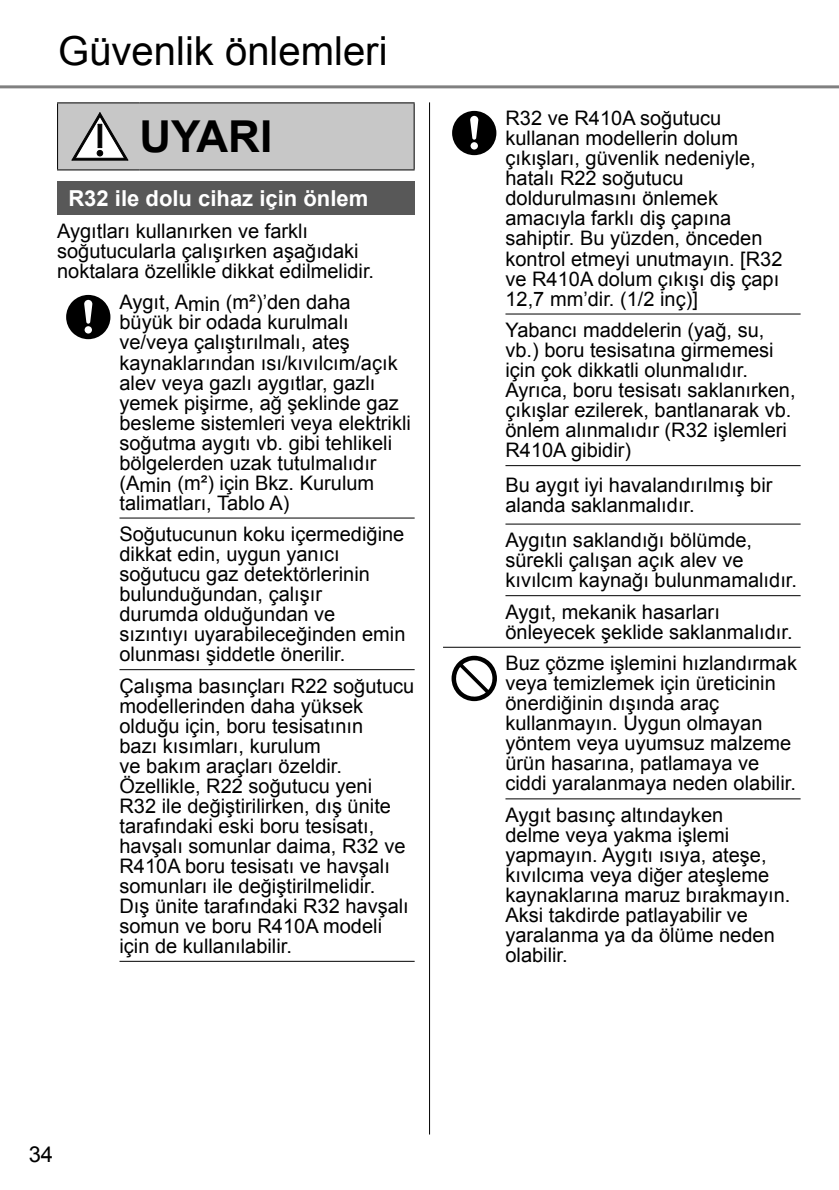
<style>
.page{position:relative;width:839px;height:1190px;background:#fff}
.page>*{position:absolute;margin:0;border:0;box-sizing:border-box;transform-origin:0 0}
.t1{font:700 44px "Arial";color:#000}
.t2{font:40px "Arial";color:#000}
.t3{font:700 22px "Arial";color:#fff}
.t4{font:22px "Arial";color:#000}
.t5{font:20px/20px "Arial";color:#000}
</style>
<div class="page">
<hr style="left:0;top:85px;width:838px;height:3px;background:#808080">
<hr style="left:429px;top:102px;width:1px;height:1032px;background:#000">
<hr style="left:57px;top:103px;width:1px;height:66px;background:#000">
<hr style="left:57px;top:102px;width:82px;height:1px;background:#000">
<hr style="left:57px;top:169px;width:82px;height:1px;background:#000">
<hr style="left:139px;top:102px;width:275px;height:1px;background:#000">
<svg style="left:58px;top:103px;width:356px;height:67px;background:#c0c0c0"></svg>
<div style="left:57px;top:182px;width:357px;height:33px;background:#585858"></div>
<hr style="left:119px;top:517px;width:295px;height:1px;background:#000">
<hr style="left:119px;top:669px;width:295px;height:1px;background:#000">
<hr style="left:119px;top:961px;width:295px;height:1px;background:#000">
<svg style="left:66px;top:295px;width:44px;height:44px"></svg>
<hr style="left:505px;top:465px;width:295px;height:1px;background:#000">
<hr style="left:505px;top:523px;width:295px;height:1px;background:#000">
<hr style="left:505px;top:595px;width:295px;height:1px;background:#000">
<hr style="left:443px;top:647px;width:357px;height:1px;background:#000">
<hr style="left:505px;top:798px;width:295px;height:1px;background:#000">
<hr style="left:505px;top:313px;width:295px;height:1px;background:#000">
<svg style="left:452px;top:111px;width:44px;height:44px"></svg>
<svg style="left:451px;top:656px;width:45px;height:45px"></svg>
<h2 class="t2" style="left:58px;top:28px;width:330px">Güvenlik önlemleri</h2>
<h1 class="t1" style="left:139px;top:113px;width:134px">UYARI</h1>
<p class="t3" style="left:68px;top:186px;width:301px">R32 ile dolu cihaz için önlem</p>
<p class="t5" style="left:57px;top:221px;width:318px">Aygıtları kullanırken ve farklı soğutucularla çalışırken aşağıdaki noktalara özellikle dikkat edilmelidir.</p>
<p class="t5" style="left:119px;top:292px;width:293px">Aygıt, Amin (m²)’den daha<br>büyük bir odada kurulmalı ve/veya çalıştırılmalı, ateş kaynaklarından ısı/kıvılcım/açık alev veya gazlı aygıtlar, gazlı yemek pişirme, ağ şeklinde gaz besleme sistemleri veya elektrikli soğutma aygıtı vb. gibi tehlikeli bölgelerden uzak tutulmalıdır (Amin (m²) için Bkz. Kurulum talimatları, Tablo A)</p>
<p class="t5" style="left:119px;top:524px;width:287px">Soğutucunun koku içermediğine dikkat edin, uygun yanıcı soğutucu gaz detektörlerinin bulunduğundan, çalışır durumda olduğundan ve sızıntıyı uyarabileceğinden emin olunması şiddetle önerilir.</p>
<p class="t5" style="left:119px;top:676px;width:296px">Çalışma basınçları R22 soğutucu modellerinden daha yüksek olduğu için, boru tesisatının<br>bazı kısımları, kurulum<br>ve bakım araçları özeldir.<br>Özellikle, R22 soğutucu yeni<br>R32 ile değiştirilirken, dış ünite tarafındaki eski boru tesisatı, havşalı somunlar daima, R32 ve<br>R410A boru tesisatı ve havşalı somunları ile değiştirilmelidir.<br>Dış ünite tarafındaki R32 havşalı somun ve boru R410A modeli için de kullanılabilir.</p>
<p class="t4" style="left:29px;top:1142px;width:26px">34</p>
<p class="t5" style="left:505px;top:108px;width:278px">R32 ve R410A soğutucu kullanan modellerin dolum çıkışları, güvenlik nedeniyle, hatalı R22 soğutucu doldurulmasını önlemek amacıyla farklı diş çapına sahiptir. Bu yüzden, önceden kontrol etmeyi unutmayın. [R32 ve R410A dolum çıkışı diş çapı<br>12,7 mm’dir. (1/2 inç)]</p>
<p class="t5" style="left:505px;top:320px;width:291px">Yabancı maddelerin (yağ, su, vb.) boru tesisatına girmemesi için çok dikkatli olunmalıdır.<br>Ayrıca, boru tesisatı saklanırken, çıkışlar ezilerek, bantlanarak vb. önlem alınmalıdır (R32 işlemleri<br>R410A gibidir)</p>
<p class="t5" style="left:505px;top:475px;width:268px">Bu aygıt iyi havalandırılmış bir alanda saklanmalıdır.</p>
<p class="t5" style="left:505px;top:530px;width:293px">Aygıtın saklandığı bölümde, sürekli çalışan açık alev ve kıvılcım kaynağı bulunmamalıdır.</p>
<p class="t5" style="left:505px;top:602px;width:288px">Aygıt, mekanik hasarları önleyecek şeklide saklanmalıdır.</p>
<p class="t5" style="left:505px;top:653px;width:293px">Buz çözme işlemini hızlandırmak veya temizlemek için üreticinin önerdiğinin dışında araç kullanmayın. Uygun olmayan yöntem veya uyumsuz malzeme ürün hasarına, patlamaya ve ciddi yaralanmaya neden olabilir.</p>
<p class="t5" style="left:505px;top:805px;width:286px">Aygıt basınç altındayken<br>delme veya yakma işlemi yapmayın. Aygıtı ısıya, ateşe, kıvılcıma veya diğer ateşleme kaynaklarına maruz bırakmayın.<br>Aksi takdirde patlayabilir ve yaralanma ya da ölüme neden olabilir.</p>
</div>
